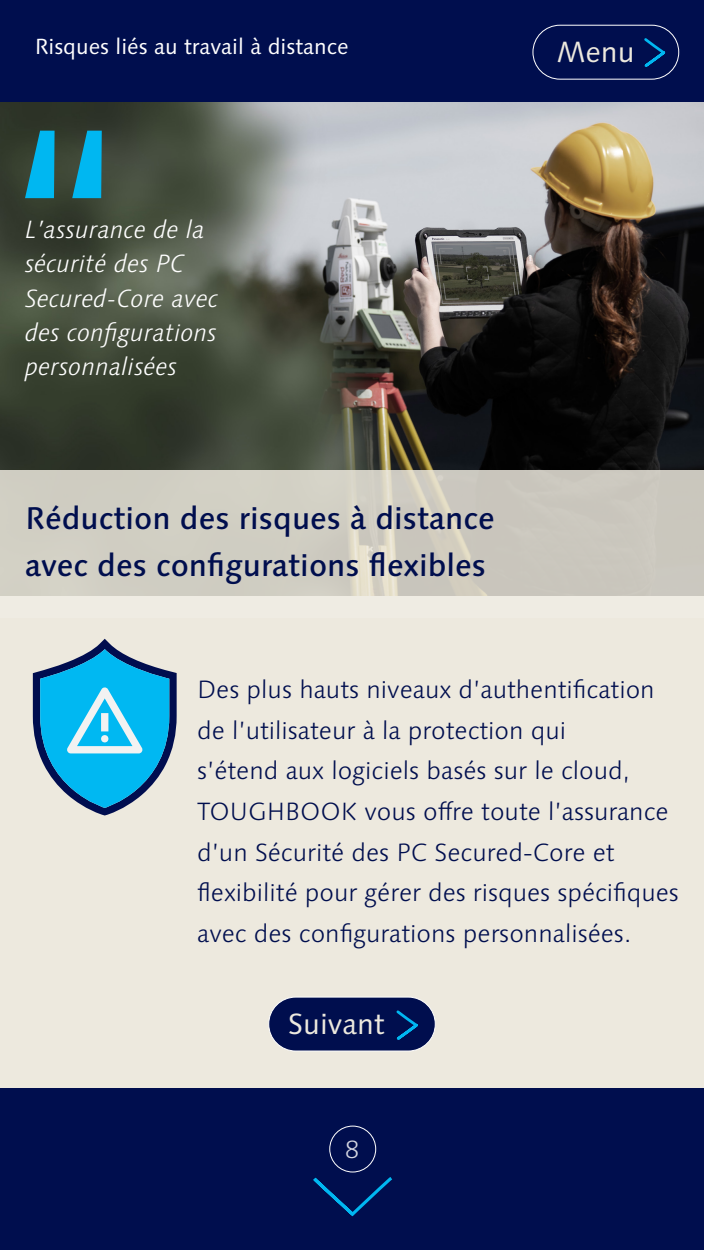
<style>
.page{position:relative;width:704px;height:1250px;background:#fff}
.page>*{position:absolute;margin:0;border:0;box-sizing:border-box;transform-origin:0 0}
.t1{font:500 31.25px/46.9px "Syntax Next LT Pro";color:#000e4e}
.t2{font:29.31px "Syntax Next LT Pro";color:#ede9de}
.t3{font:300 25px/40.6px "Syntax Next LT Pro";color:#000e4e}
.t4{font:italic 300 25px/34.4px "Syntax Next LT Pro";color:#fff}
.t5{font:300 25px "Syntax Next LT Pro";color:#d4d6e1}
.t6{font:21.88px "Syntax Next LT Pro";color:#fff}
</style>
<div class="page">
<div style="left:0;top:0;width:703px;height:161px;background:#000e4e"></div>
<img style="left:0;top:102px;width:703px;height:494px">
<div style="left:0;top:618px;width:703px;height:632px;background:#ede9de"></div>
<div style="left:0;top:1089px;width:703px;height:161px;background:#000e4e"></div>
<svg style="left:0;top:470px;width:702px;height:148px;background:#d3d0c6"></svg>
<svg style="left:25px;top:131px;width:77px;height:67px;background:#19849d"></svg>
<svg style="left:33px;top:639px;width:143px;height:177px"></svg>
<svg style="left:313px;top:1177px;width:79px;height:40px"></svg>
<div style="left:329px;top:1126px;width:46px;height:46px;border:1px solid #fff;border-radius:50%"></div>
<div style="left:268px;top:997px;width:167px;height:54px;background:#000e4e;border-radius:27px"></div>
<div style="left:268px;top:997px;width:167px;height:54px;border:1px solid #fff;border-radius:27px"></div>
<svg style="left:396px;top:1010px;width:22px;height:29px"></svg>
<div style="left:532px;top:25px;width:146px;height:54px;border:1px solid #fff;border-radius:27px"></div>
<svg style="left:644px;top:38px;width:22px;height:28px"></svg>
<p class="t6" style="left:35px;top:33px;width:315px">Risques liés au travail à distance</p>
<p class="t4" style="left:25px;top:212px;width:195px">L’assurance de la sécurité des PC<br>Secured-Core avec des configurations personnalisées</p>
<p class="t1" style="left:25px;top:495px;width:471px">Réduction des risques à distance avec des configurations flexibles</p>
<p class="t2" style="left:556px;top:33px;width:79px">Menu</p>
<p class="t3" style="left:197px;top:669px;width:483px">Des plus hauts niveaux d’authentification de l’utilisateur à la protection qui<br>s’étend aux logiciels basés sur le cloud, TOUGHBOOK vous offre toute l’assurance d’un Sécurité des PC Secured-Core et flexibilité pour gérer des risques spécifiques avec des configurations personnalisées.</p>
<p class="t2" style="left:288px;top:1005px;width:98px">Suivant</p>
<p class="t5" style="left:344px;top:1134px;width:16px">8</p>
</div>
